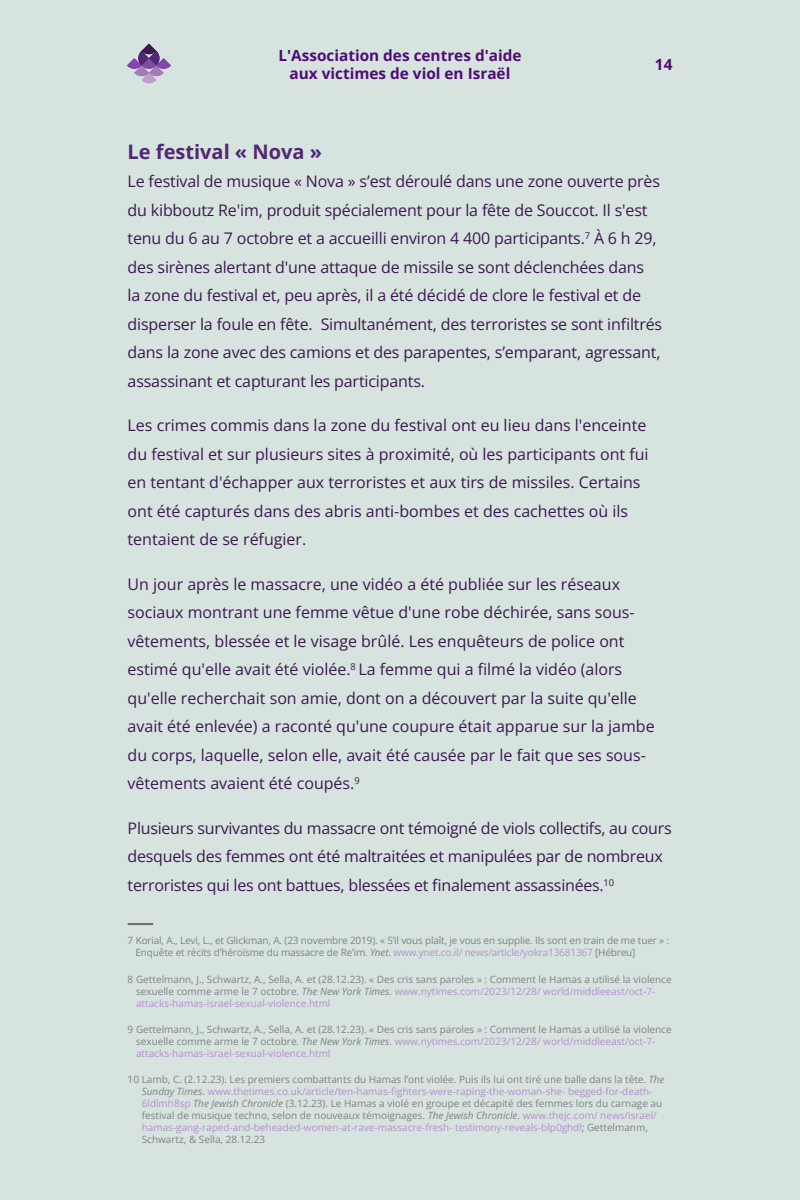
<style>
.page{position:relative;width:800px;height:1200px;background:#d6e3de}
.page>*{position:absolute;margin:0;border:0;box-sizing:border-box;transform-origin:0 0}
.Paragraph_Style1{font:700 20px "Open Sans";color:#512874}
.Paragraph_Style1-2{font:16px/28.5px "Open Sans";color:#3c1951}
.t1{font:700 15.3px/18.4px "Open Sans";color:#500b76;text-align:center}
.t2{font:10px/12px "Open Sans";color:#808284}
.s1{font-style:italic}
.s2{color:#b490cd}
</style>
<div class="page">
<svg style="left:128px;top:44px;width:42px;height:39px"></svg>
<hr style="left:128px;top:923px;width:25px;height:2px;background:#6d6e70">
<p class="t1" style="left:278px;top:45px;width:245px">L'Association des centres d'aide aux victimes de viol en Israël</p>
<p class="t1" style="left:655px;top:55px;width:19px">14</p>
<p class="Paragraph_Style1" style="left:128px;top:137px;width:196px">Le festival « Nova »</p>
<p class="Paragraph_Style1-2" style="left:128px;top:167px;width:536px">Le festival de musique « Nova » s’est déroulé dans une zone ouverte près du kibboutz Re'im, produit spécialement pour la fête de Souccot. Il s'est tenu du 6 au 7 octobre et a accueilli environ 4 400 participants.<sup>7</sup> À 6 h 29, des sirènes alertant d'une attaque de missile se sont déclenchées dans<br>la zone du festival et, peu après, il a été décidé de clore le festival et de disperser la foule en fête. Simultanément, des terroristes se sont infiltrés dans la zone avec des camions et des parapentes, s’emparant, agressant, assassinant et capturant les participants.</p>
<p class="Paragraph_Style1-2" style="left:128px;top:411px;width:522px">Les crimes commis dans la zone du festival ont eu lieu dans l'enceinte du festival et sur plusieurs sites à proximité, où les participants ont fui en tentant d'échapper aux terroristes et aux tirs de missiles. Certains ont été capturés dans des abris anti-bombes et des cachettes où ils tentaient de se réfugier.</p>
<p class="Paragraph_Style1-2" style="left:128px;top:569px;width:529px">Un jour après le massacre, une vidéo a été publiée sur les réseaux sociaux montrant une femme vêtue d'une robe déchirée, sans sous&shy;vêtements, blessée et le visage brûlé. Les enquêteurs de police ont estimé qu'elle avait été violée.<sup>8</sup> La femme qui a filmé la vidéo (alors qu'elle recherchait son amie, dont on a découvert par la suite qu'elle avait été enlevée) a raconté qu'une coupure était apparue sur la jambe du corps, laquelle, selon elle, avait été causée par le fait que ses sous&shy;vêtements avaient été coupés.<sup>9</sup></p>
<p class="Paragraph_Style1-2" style="left:128px;top:813px;width:546px">Plusieurs survivantes du massacre ont témoigné de viols collectifs, au cours desquels des femmes ont été maltraitées et manipulées par de nombreux terroristes qui les ont battues, blessées et finalement assassinées.<sup>10</sup></p>
<p class="t2" style="left:136px;top:934px;width:535px;text-indent:-8px">7 Korial, A., Levi, L., et Glickman, A. (23 novembre 2019). « S’il vous plaît, je vous en supplie. Ils sont en train de me tuer » :<br>Enquête et récits d’héroïsme du massacre de Re’im. <span class="s1">Ynet</span>. <span class="s2">www.ynet.co.il/ news/article/yokra13681367</span> [Hébreu]</p>
<p class="t2" style="left:136px;top:973px;width:537px;text-indent:-8px">8 Gettelmann, J., Schwartz, A., Sella, A. et (28.12.23). « Des cris sans paroles » : Comment le Hamas a utilisé la violence sexuelle comme arme le 7 octobre. <span class="s1">The New York Times</span>. <span class="s2">www.nytimes.com/2023/12/28/ world/middleeast/oct-7- attacks-hamas-israel-sexual-violence.html</span></p>
<p class="t2" style="left:136px;top:1023px;width:537px;text-indent:-8px">9 Gettelmann, J., Schwartz, A., Sella, A. et (28.12.23). « Des cris sans paroles » : Comment le Hamas a utilisé la violence sexuelle comme arme le 7 octobre. <span class="s1">The New York Times</span>. <span class="s2">www.nytimes.com/2023/12/28/ world/middleeast/oct-7- attacks-hamas-israel-sexual-violence.html</span></p>
<p class="t2" style="left:142px;top:1073px;width:524px;text-indent:-14px">10 Lamb, C. (2.12.23). Les premiers combattants du Hamas l’ont violée. Puis ils lui ont tiré une balle dans la tête. <span class="s1">The Sunday Times</span>. <span class="s2">www.thetimes.co.uk/article/ten-hamas-fighters-were-raping-the-woman-she- begged-for-death-6ldlmh8sp</span> <span class="s1">The Jewish Chronicle</span> (3.12.23). Le Hamas a violé en groupe et décapité des femmes lors du carnage au festival de musique techno, selon de nouveaux témoignages. <span class="s1">The Jewish Chronicle</span>. <span class="s2">www.thejc.com/ news/israel/ hamas-gang-raped-and-beheaded-women-at-rave-massacre-fresh- testimony-reveals-blp0ghdl</span>; Gettelmanm, Schwartz, &amp; Sella, 28.12.23</p>
</div>
